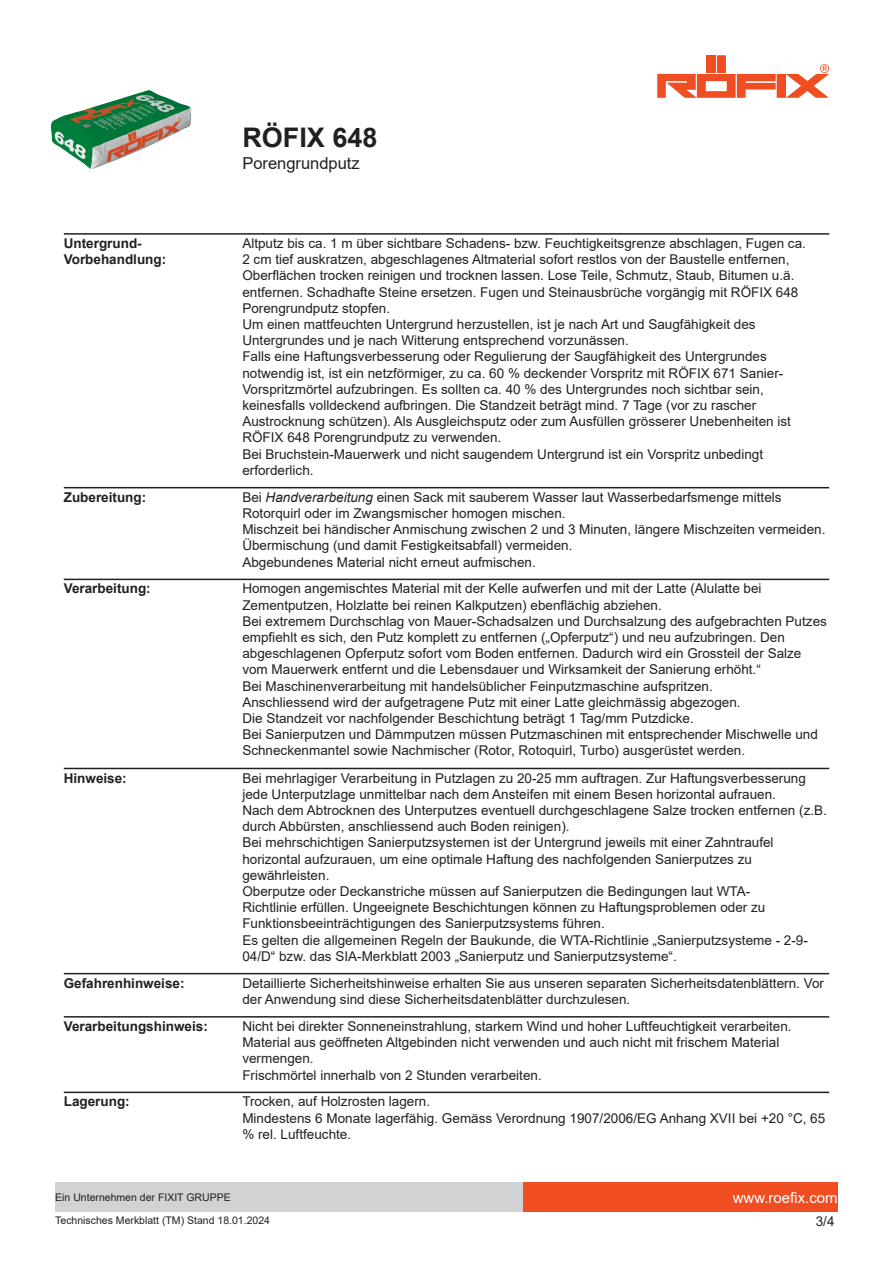
<style>
.page{position:relative;width:893px;height:1263px;background:#fff}
.page>*{position:absolute;margin:0;border:0;box-sizing:border-box;transform-origin:0 0}
.t1{font:700 27px "Arial";color:#231f20}
.t2{font:16.5px "Arial";color:#231f20}
.t3{font:15px "Arial";color:#fff}
.t4{font:13.5px/16.2px "Arial";color:#231f20}
.t5{font:700 13.5px/16.2px "Arial";color:#231f20}
.t6{font:10.5px "Arial";color:#231f20}
.s1{font-style:italic}
</style>
<div class="page">
<img style="left:51px;top:90px;width:140px;height:79px">
<div style="left:717px;top:55px;width:9px;height:18px;background:#f04d22"></div>
<div style="left:707px;top:55px;width:9px;height:18px;background:#f04d22"></div>
<svg style="left:657px;top:64px;width:172px;height:34px"></svg>
<div style="left:523px;top:1182px;width:315px;height:30px;background:#f04d22"></div>
<div style="left:55px;top:1182px;width:468px;height:30px;background:#d1d2d4"></div>
<hr style="left:64px;top:233px;width:765px;height:2px;background:#231f20">
<hr style="left:64px;top:487px;width:765px;height:1px;background:#231f20">
<hr style="left:64px;top:579px;width:765px;height:1px;background:#231f20">
<hr style="left:64px;top:768px;width:765px;height:1px;background:#231f20">
<hr style="left:64px;top:973px;width:765px;height:1px;background:#231f20">
<hr style="left:64px;top:1016px;width:765px;height:1px;background:#231f20">
<hr style="left:64px;top:1091px;width:765px;height:2px;background:#231f20">
<h1 class="t1" style="left:242px;top:119px;width:137px">RÖFIX 648</h1>
<p class="t2" style="left:242px;top:152px;width:119px">Porengrundputz</p>
<p class="t5" style="left:64px;top:235px;width:104px">Untergrund-<br>Vorbehandlung:</p>
<p class="t4" style="left:242px;top:235px;width:565px">Altputz bis ca. 1 m über sichtbare Schadens- bzw. Feuchtigkeitsgrenze abschlagen, Fugen ca.<br>2 cm tief auskratzen, abgeschlagenes Altmaterial sofort restlos von der Baustelle entfernen, Oberflächen trocken reinigen und trocknen lassen. Lose Teile, Schmutz, Staub, Bitumen u.ä. entfernen. Schadhafte Steine ersetzen. Fugen und Steinausbrüche vorgängig mit RÖFIX 648<br>Porengrundputz stopfen.<br>Um einen mattfeuchten Untergrund herzustellen, ist je nach Art und Saugfähigkeit des Untergrundes und je nach Witterung entsprechend vorzunässen.<br>Falls eine Haftungsverbesserung oder Regulierung der Saugfähigkeit des Untergrundes notwendig ist, ist ein netzförmiger, zu ca. 60 % deckender Vorspritz mit RÖFIX 671 Sanier-Vorspritzmörtel aufzubringen. Es sollten ca. 40 % des Untergrundes noch sichtbar sein, keinesfalls volldeckend aufbringen. Die Standzeit beträgt mind. 7 Tage (vor zu rascher Austrocknung schützen). Als Ausgleichsputz oder zum Ausfüllen grösserer Unebenheiten ist RÖFIX 648 Porengrundputz zu verwenden.<br>Bei Bruchstein-Mauerwerk und nicht saugendem Untergrund ist ein Vorspritz unbedingt erforderlich.</p>
<p class="t5" style="left:64px;top:489px;width:84px">Zubereitung:</p>
<p class="t4" style="left:242px;top:489px;width:585px">Bei <span class="s1">Handverarbeitung</span> einen Sack mit sauberem Wasser laut Wasserbedarfsmenge mittels Rotorquirl oder im Zwangsmischer homogen mischen.<br>Mischzeit bei händischer Anmischung zwischen 2 und 3 Minuten, längere Mischzeiten vermeiden.<br>Übermischung (und damit Festigkeitsabfall) vermeiden.<br>Abgebundenes Material nicht erneut aufmischen.</p>
<p class="t5" style="left:64px;top:581px;width:89px">Verarbeitung:</p>
<p class="t4" style="left:242px;top:580px;width:586px">Homogen angemischtes Material mit der Kelle aufwerfen und mit der Latte (Alulatte bei Zementputzen, Holzlatte bei reinen Kalkputzen) ebenflächig abziehen.<br>Bei extremem Durchschlag von Mauer-Schadsalzen und Durchsalzung des aufgebrachten Putzes empfiehlt es sich, den Putz komplett zu entfernen („Opferputz“) und neu aufzubringen. Den abgeschlagenen Opferputz sofort vom Boden entfernen. Dadurch wird ein Grossteil der Salze vom Mauerwerk entfernt und die Lebensdauer und Wirksamkeit der Sanierung erhöht.“<br>Bei Maschinenverarbeitung mit handelsüblicher Feinputzmaschine aufspritzen.<br>Anschliessend wird der aufgetragene Putz mit einer Latte gleichmässig abgezogen.<br>Die Standzeit vor nachfolgender Beschichtung beträgt 1 Tag/mm Putzdicke.<br>Bei Sanierputzen und Dämmputzen müssen Putzmaschinen mit entsprechender Mischwelle und Schneckenmantel sowie Nachmischer (Rotor, Rotoquirl, Turbo) ausgerüstet werden.</p>
<p class="t5" style="left:64px;top:770px;width:65px">Hinweise:</p>
<p class="t4" style="left:242px;top:770px;width:586px">Bei mehrlagiger Verarbeitung in Putzlagen zu 20-25 mm auftragen. Zur Haftungsverbesserung jede Unterputzlage unmittelbar nach dem Ansteifen mit einem Besen horizontal aufrauen.<br>Nach dem Abtrocknen des Unterputzes eventuell durchgeschlagene Salze trocken entfernen (z.B. durch Abbürsten, anschliessend auch Boden reinigen).<br>Bei mehrschichtigen Sanierputzsystemen ist der Untergrund jeweils mit einer Zahntraufel horizontal aufzurauen, um eine optimale Haftung des nachfolgenden Sanierputzes zu gewährleisten.<br>Oberputze oder Deckanstriche müssen auf Sanierputzen die Bedingungen laut WTA-<br>Richtlinie erfüllen. Ungeeignete Beschichtungen können zu Haftungsproblemen oder zu Funktionsbeeinträchtigungen des Sanierputzsystems führen.<br>Es gelten die allgemeinen Regeln der Baukunde, die WTA-Richtlinie „Sanierputzsysteme - 2-9- 04/D“ bzw. das SIA-Merkblatt 2003 „Sanierputz und Sanierputzsysteme“.</p>
<p class="t5" style="left:64px;top:975px;width:122px">Gefahrenhinweise:</p>
<p class="t4" style="left:242px;top:975px;width:583px">Detaillierte Sicherheitshinweise erhalten Sie aus unseren separaten Sicherheitsdatenblättern. Vor der Anwendung sind diese Sicherheitsdatenblätter durchzulesen.</p>
<p class="t5" style="left:64px;top:1018px;width:146px">Verarbeitungshinweis:</p>
<p class="t4" style="left:242px;top:1018px;width:551px">Nicht bei direkter Sonneneinstrahlung, starkem Wind und hoher Luftfeuchtigkeit verarbeiten.<br>Material aus geöffneten Altgebinden nicht verwenden und auch nicht mit frischem Material vermengen.<br>Frischmörtel innerhalb von 2 Stunden verarbeiten.</p>
<p class="t5" style="left:64px;top:1094px;width:68px">Lagerung:</p>
<p class="t4" style="left:242px;top:1093px;width:584px">Trocken, auf Holzrosten lagern.<br>Mindestens 6 Monate lagerfähig. Gemäss Verordnung 1907/2006/EG Anhang XVII bei +20 °C, 65 % rel. Luftfeuchte.</p>
<p class="t6" style="left:55px;top:1190px;width:177px">Ein Unternehmen der FIXIT GRUPPE</p>
<p class="t3" style="left:733px;top:1187px;width:107px">www.roefix.com</p>
<p class="t6" style="left:55px;top:1213px;width:216px">Technisches Merkblatt (TM) Stand 18.01.2024</p>
<p class="t4" style="left:816px;top:1213px;width:20px">3/4</p>
</div>
